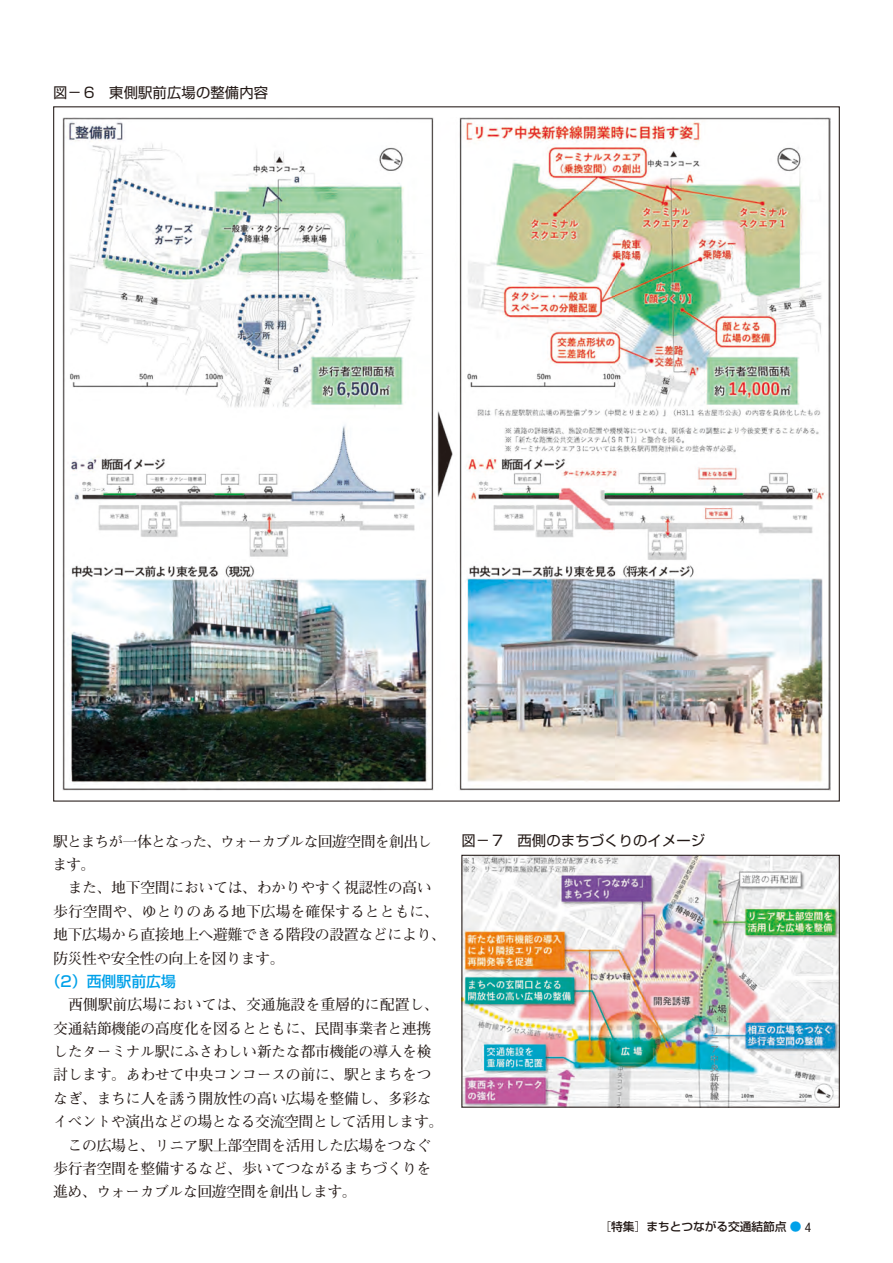
<style>
.page{position:relative;width:893px;height:1263px;background:#fff}
.page>*{position:absolute;margin:0;border:0;box-sizing:border-box;transform-origin:0 0}
.t1{font:700 14.85px/23.4px "Futo Min A101 Pro";letter-spacing:-.025em;color:#231916}
.t2{font:500 14.85px "Shin Go Pro";color:#00a1e9}
.t3{font:14.4px "Shin Go Pro";letter-spacing:.005em;color:#231916}
.t4{font:500 11.7px "Shin Go Pro";color:#231916}
.s1{font-weight:300}
.s2{color:#00a1e9}
.s3{font-family:"Gothic BBB Pro";font-size:12.75px}
</style>
<div class="page">
<img style="left:463px;top:857px;width:375px;height:249px">
<div style="left:461px;top:855px;width:379px;height:253px;border:1px solid #231916"></div>
<img style="left:62px;top:117px;width:769px;height:673px">
<p class="t3" style="left:53px;top:80px;width:216px">図－6　東側駅前広場の整備内容</p>
<p class="t1" style="left:53px;top:827px;width:395px">駅とまちが一体となった、ウォーカブルな回遊空間を創出します。<br>　また、地下空間においては、わかりやすく視認性の高い歩行空間や、ゆとりのある地下広場を確保するとともに、地下広場から直接地上へ避難できる階段の設置などにより、防災性や安全性の向上を図ります。</p>
<p class="t2" style="left:46px;top:969px;width:132px">（2）西側駅前広場</p>
<p class="t1" style="left:53px;top:991px;width:392px">　西側駅前広場においては、交通施設を重層的に配置し、交通結節機能の高度化を図るとともに、民間事業者と連携したターミナル駅にふさわしい新たな都市機能の導入を検討します。あわせて中央コンコースの前に、駅とまちをつなぎ、まちに人を誘う開放性の高い広場を整備し、多彩なイベントや演出などの場となる交流空間として活用します。　この広場と、リニア駅上部空間を活用した広場をつなぐ歩行者空間を整備するなど、歩いてつながるまちづくりを進め、ウォーカブルな回遊空間を創出します。</p>
<p class="t3" style="left:461px;top:829px;width:245px">図－7　西側のまちづくりのイメージ</p>
<p class="t4" style="left:600px;top:1217px;width:213px"><span class="s1">［</span>特集<span class="s1">］</span>まちとつながる交通結節点 <span class="s2">●</span> <span class="s3">4</span></p>
</div>
